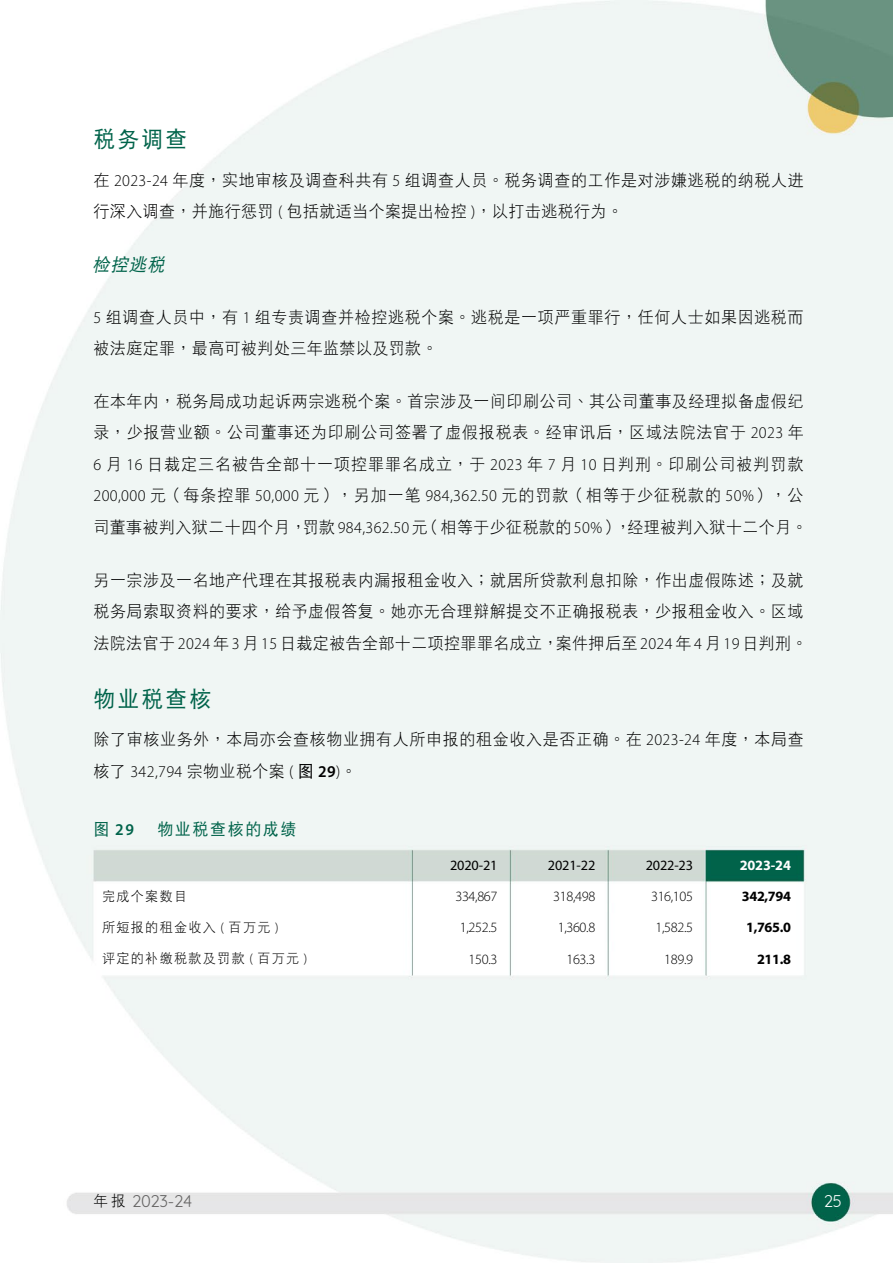
<style>
.page{position:relative;width:893px;height:1263px;background:#fff}
.page>*{position:absolute;margin:0;border:0;box-sizing:border-box;transform-origin:0 0}
.t1{font:22.5px "DF Hei GB5 HK W5";letter-spacing:.1em;color:#00634a}
.t2{font:italic 18px "DF Hei GB5 HK W5";color:#00634a}
.t3{font:16.5px/31.5px "DF Hei GB5 HK W3";letter-spacing:.035em;color:#000}
.t4{font:16.5px "Quicksand";letter-spacing:-.02em;color:#656464}
.t5{font:16.5px "DF Hei GB5 HK W5";letter-spacing:.1em;color:#00634a}
.t6{font:600 16.5px "Myriad Pro";color:#00634a}
.t7{font:16.5px "Quicksand";color:#fff}
.t8{font:300 14.25px "Myriad Pro";letter-spacing:-.025em;color:#000}
.t9{font:14.25px "Myriad Pro";letter-spacing:-.01em;color:#000}
.t10{font:700 14.25px "Myriad Pro";letter-spacing:-.025em;color:#000}
.t11{font:700 14.25px "Myriad Pro";letter-spacing:-.01em;color:#fff}
.t12{font:13.5px "DF Hei GB5 HK W3";letter-spacing:.1em;color:#000}
.s1{font-family:"Myriad Pro";font-weight:300}
.s2{font-family:"DF Hei GB5 HK W5"}
.s3{font-family:"Myriad Pro";font-weight:600}
.s4{font-family:"DF Hei GB5 HK W5";font-weight:400}
.s5{font-family:"DF Hei GB5 HK W3";font-size:15px;color:#000}
</style>
<div class="page">
<img style="left:0;top:0;width:893px;height:1263px">
<h1 class="t1" style="left:94px;top:127px;width:95px">稅務調查</h1>
<p class="t3" style="left:94px;top:164px;width:712px">在 <span class="s1">2023-24</span> 年度，實地審核及調查科共有 <span class="s1">5</span> 組調查人員。稅務調查的工作是對涉嫌逃稅的納稅人進行深入調查，並施行懲罰 <span class="s1">(</span> 包括就適當個案提出檢控 <span class="s1">)</span>，以打擊逃稅行為。</p>
<p class="t2" style="left:92px;top:255px;width:78px">檢控逃稅</p>
<p class="t3" style="left:94px;top:301px;width:712px"><span class="s1">5</span> 組調查人員中，有 <span class="s1">1</span> 組專責調查並檢控逃稅個案。逃稅是一項嚴重罪行，任何人士如果因逃稅而被法庭定罪，最高可被判處三年監禁以及罰款。</p>
<p class="t3" style="left:93px;top:385px;width:716px">在本年內，稅務局成功起訴兩宗逃稅個案。首宗涉及一間印刷公司、其公司董事及經理擬備虛假紀錄，少報營業額。公司董事還為印刷公司簽署了虛假報稅表。經審訊後，區域法院法官於 <span class="s1">2023</span> 年<span class="s1">6</span> 月 <span class="s1">16</span> 日裁定三名被告全部十一項控罪罪名成立，於 <span class="s1">2023</span> 年 <span class="s1">7</span> 月 <span class="s1">10</span> 日判刑。印刷公司被判罰款<span class="s1">200,000</span> 元（每條控罪 <span class="s1">50,000</span> 元），另加一筆 <span class="s1">984,362.50</span> 元的罰款（相等於少徵稅款的 <span class="s1">50%</span>），公司董事被判入獄二十四個月，罰款<span class="s1">984,362.50</span>元（相等於少徵稅款的<span class="s1">50%</span>），經理被判入獄十二個月。</p>
<p class="t3" style="left:93px;top:564px;width:716px">另一宗涉及一名地產代理在其報稅表內漏報租金收入；就居所貸款利息扣除，作出虛假陳述；及就稅務局索取資料的要求，給予虛假答覆。她亦無合理辯解提交不正確報稅表，少報租金收入。區域法院法官於 <span class="s1">2024</span> 年 <span class="s1">3</span> 月 <span class="s1">15</span> 日裁定被告全部十二項控罪罪名成立，案件押後至 <span class="s1">2024</span> 年 <span class="s1">4</span> 月 <span class="s1">19</span> 日判刑。</p>
<h1 class="t1" style="left:94px;top:686px;width:119px">物業稅查核</h1>
<p class="t3" style="left:94px;top:723px;width:712px">除了審核業務外，本局亦會查核物業擁有人所申報的租金收入是否正確。在 <span class="s1">2023-24</span> 年度，本局查核了 <span class="s1">342,794</span> 宗物業稅個案 <span class="s1">(</span> <span class="s2">圖</span> <span class="s3">29</span><span class="s1">)</span>。</p>
<p class="t6" style="left:94px;top:820px;width:42px"><span class="s4">圖</span> 29</p>
<p class="t5" style="left:157px;top:820px;width:141px">物業稅查核的成績</p>
<p class="t9" style="left:450px;top:857px;width:49px">2020-21</p>
<p class="t9" style="left:548px;top:857px;width:49px">2021-22</p>
<p class="t9" style="left:646px;top:857px;width:49px">2022-23</p>
<p class="t11" style="left:740px;top:857px;width:53px">2023-24</p>
<p class="t12" style="left:102px;top:888px;width:87px">完成個案數目</p>
<p class="t8" style="left:455px;top:888px;width:44px">334,867</p>
<p class="t8" style="left:553px;top:888px;width:44px">318,498</p>
<p class="t8" style="left:651px;top:888px;width:44px">316,105</p>
<p class="t10" style="left:742px;top:888px;width:51px">342,794</p>
<p class="t12" style="left:102px;top:920px;width:178px">所短報的租金收入 <span class="s1">(</span> 百萬元 <span class="s1">)</span></p>
<p class="t8" style="left:460px;top:920px;width:39px">1,252.5</p>
<p class="t8" style="left:558px;top:920px;width:39px">1,360.8</p>
<p class="t8" style="left:655px;top:920px;width:39px">1,582.5</p>
<p class="t10" style="left:746px;top:919px;width:46px">1,765.0</p>
<p class="t12" style="left:102px;top:951px;width:207px">評定的補繳稅款及罰款 <span class="s1">(</span> 百萬元 <span class="s1">)</span></p>
<p class="t8" style="left:469px;top:951px;width:30px">150.3</p>
<p class="t8" style="left:566px;top:951px;width:30px">163.3</p>
<p class="t8" style="left:664px;top:951px;width:30px">189.9</p>
<p class="t10" style="left:757px;top:951px;width:35px">211.8</p>
<p class="t4" style="left:94px;top:1188px;width:100px"><span class="s5">年報</span> 2023-24</p>
<p class="t7" style="left:824px;top:1189px;width:20px">25</p>
</div>
